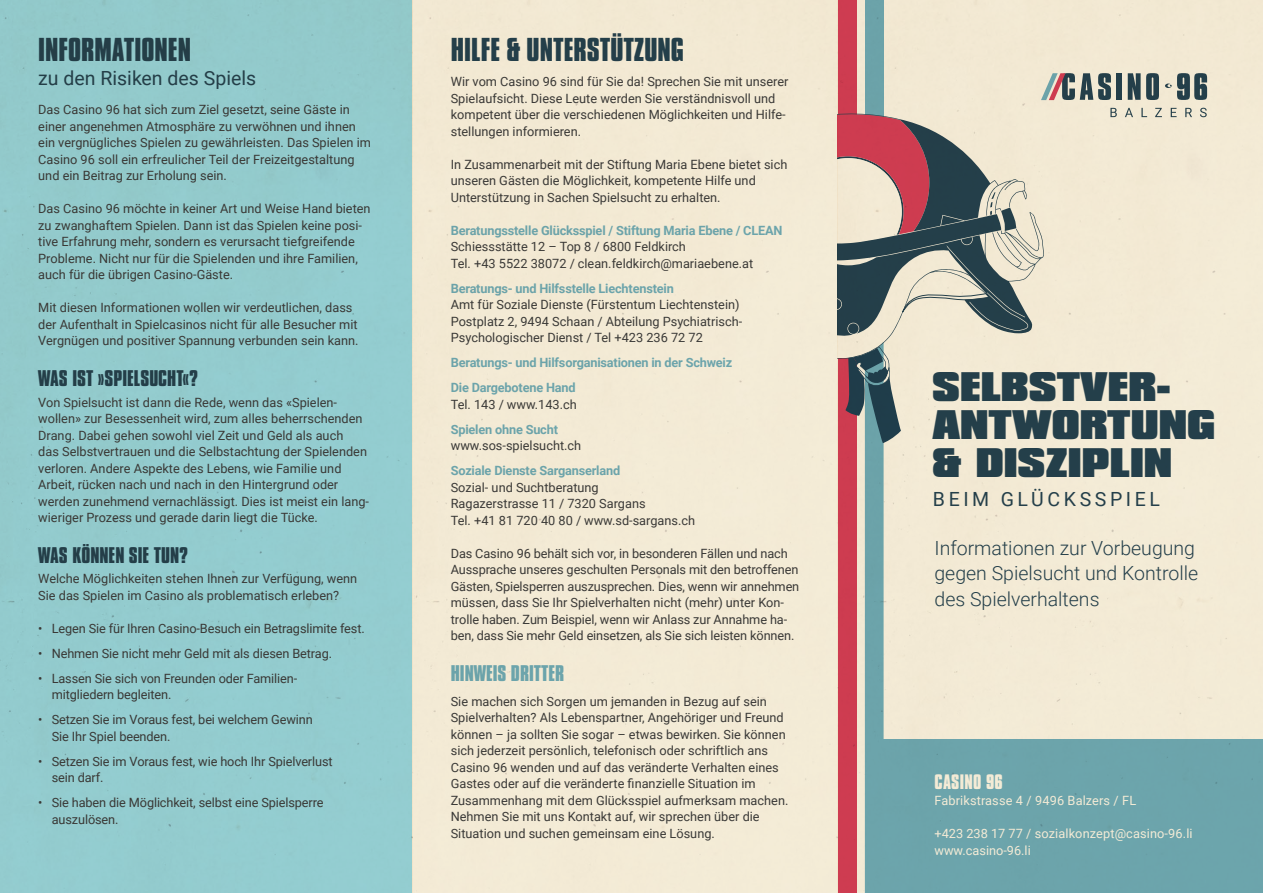
<style>
.page{position:relative;width:1263px;height:893px;background:#fff}
.page>*{position:absolute;margin:0;border:0;box-sizing:border-box;transform-origin:0 0}
.t1{font:900 35.55px/38.2px "Compacta BT";color:#25414e}
.t2{font:700 28.5px "Compacta BT";color:#25414e}
.t3{font:300 19.5px/25.5px "Roboto";color:#25414e}
.t4{font:700 19.5px "Compacta BT";color:#25414e}
.t5{font:19.5px "Roboto";color:#25414e}
.t6{font:19.5px "Roboto";letter-spacing:.185em;color:#25414e}
.t7{font:700 19.5px "Compacta BT";color:#6da8b3}
.t8{font:700 18px "Compacta BT";letter-spacing:.015em;color:#f5f0df}
.t9{font:12.75px/16.5px "Roboto";color:#3b3b3a}
.t10{font:700 12.75px/25px "Roboto";letter-spacing:-.015em;color:#6da8b3}
.t11{font:12.75px/16.5px "Roboto";letter-spacing:.01em;color:#f5f0df}
</style>
<div class="page">
<img style="left:412px;top:0;width:851px;height:893px">
<div style="left:0;top:0;width:412px;height:893px;background:#93cbce"></div>
<h2 class="t2" style="left:38px;top:33px;width:154px">INFORMATIONEN</h2>
<h3 class="t5" style="left:38px;top:65px;width:219px">zu den Risiken des Spiels</h3>
<p class="t9" style="left:38px;top:101px;width:334px">Das Casino 96 hat sich zum Ziel gesetzt, seine Gäste in einer angenehmen Atmosphäre zu verwöhnen und ihnen ein vergnügliches Spielen zu gewährleisten. Das Spielen im Casino 96 soll ein erfreulicher Teil der Freizeitgestaltung und ein Beitrag zur Erholung sein.</p>
<p class="t9" style="left:38px;top:200px;width:334px">Das Casino 96 möchte in keiner Art und Weise Hand bieten zu zwanghaftem Spielen. Dann ist das Spielen keine posi&shy;tive Erfahrung mehr, sondern es verursacht tiefgreifende Probleme. Nicht nur für die Spielenden und ihre Familien, auch für die übrigen Casino-Gäste.</p>
<p class="t9" style="left:38px;top:299px;width:322px">Mit diesen Informationen wollen wir verdeutlichen, dass der Aufenthalt in Spielcasinos nicht für alle Besucher mit<br>Vergnügen und positiver Spannung verbunden sein kann.</p>
<h3 class="t4" style="left:38px;top:366px;width:161px">WAS IST »SPIELSUCHT«?</h3>
<p class="t9" style="left:38px;top:393px;width:332px">Von Spielsucht ist dann die Rede, wenn das «Spielen&shy;wollen» zur Besessenheit wird, zum alles beherrschenden Drang. Dabei gehen sowohl viel Zeit und Geld als auch<br>das Selbstvertrauen und die Selbstachtung der Spielenden verloren. Andere Aspekte des Lebens, wie Familie und Arbeit, rücken nach und nach in den Hintergrund oder werden zunehmend vernachlässigt. Dies ist meist ein lang&shy;wieriger Prozess und gerade darin liegt die Tücke.</p>
<h3 class="t4" style="left:38px;top:543px;width:151px">WAS KÖNNEN SIE TUN?</h3>
<p class="t9" style="left:38px;top:570px;width:320px">Welche Möglichkeiten stehen Ihnen zur Verfügung, wenn<br>Sie das Spielen im Casino als problematisch erleben?</p>
<p class="t9" style="left:38px;top:620px;width:328px">• Legen Sie für Ihren Casino-Besuch ein Betragslimite fest.</p>
<p class="t9" style="left:38px;top:645px;width:295px">• Nehmen Sie nicht mehr Geld mit als diesen Betrag.</p>
<p class="t9" style="left:52px;top:670px;width:247px;text-indent:-14px">• Lassen Sie sich von Freunden oder Familien&shy;mitgliedern begleiten.</p>
<p class="t9" style="left:52px;top:711px;width:262px;text-indent:-14px">• Setzen Sie im Voraus fest, bei welchem Gewinn<br>Sie Ihr Spiel beenden.</p>
<p class="t9" style="left:52px;top:753px;width:282px;text-indent:-14px">• Setzen Sie im Voraus fest, wie hoch Ihr Spielverlust sein darf.</p>
<p class="t9" style="left:52px;top:794px;width:273px;text-indent:-14px">• Sie haben die Möglichkeit, selbst eine Spielsperre auszulösen.</p>
<h2 class="t2" style="left:451px;top:33px;width:235px">HILFE &amp; UNTERSTÜTZUNG</h2>
<p class="t9" style="left:451px;top:73px;width:339px">Wir vom Casino 96 sind für Sie da! Sprechen Sie mit unserer Spielaufsicht. Diese Leute werden Sie verständnisvoll und kompetent über die verschiedenen Möglichkeiten und Hilfe&shy;stellungen informieren.</p>
<p class="t9" style="left:451px;top:156px;width:338px">In Zusammenarbeit mit der Stiftung Maria Ebene bietet sich unseren Gästen die Möglichkeit, kompetente Hilfe und<br>Unterstützung in Sachen Spielsucht zu erhalten.</p>
<p class="t10" style="left:451px;top:217px;width:333px">Beratungsstelle Glücksspiel / Stiftung Maria Ebene / CLEAN</p>
<p class="t9" style="left:451px;top:238px;width:304px">Schiessstätte 12 – Top 8 / 6800 Feldkirch<br>Tel. +43 5522 38072 / clean.feldkirch@mariaebene.at</p>
<p class="t10" style="left:451px;top:275px;width:225px">Beratungs- und Hilfsstelle Liechtenstein</p>
<p class="t9" style="left:451px;top:296px;width:293px">Amt für Soziale Dienste (Fürstentum Liechtenstein)<br>Postplatz 2, 9494 Schaan / Abteilung Psychiatrisch-<br>Psychologischer Dienst / Tel +423 236 72 72</p>
<p class="t10" style="left:451px;top:350px;width:283px">Beratungs- und Hilfsorganisationen in der Schweiz<br>Die Dargebotene Hand</p>
<p class="t9" style="left:451px;top:396px;width:128px">Tel. 143 / www.143.ch</p>
<p class="t10" style="left:451px;top:416px;width:109px">Spielen ohne Sucht</p>
<p class="t9" style="left:451px;top:437px;width:132px">www.sos-spielsucht.ch</p>
<p class="t10" style="left:451px;top:458px;width:171px">Soziale Dienste Sarganserland</p>
<p class="t9" style="left:451px;top:479px;width:246px">Sozial- und Suchtberatung<br>Ragazerstrasse 11 / 7320 Sargans<br>Tel. +41 81 720 40 80 / www.sd-sargans.ch</p>
<p class="t9" style="left:451px;top:545px;width:350px">Das Casino 96 behält sich vor, in besonderen Fällen und nach Aussprache unseres geschulten Personals mit den betroffenen Gästen, Spielsperren auszusprechen. Dies, wenn wir annehmen müssen, dass Sie Ihr Spielverhalten nicht (mehr) unter Kon&shy;trolle haben. Zum Beispiel, wenn wir Anlass zur Annahme ha&shy;ben, dass Sie mehr Geld einsetzen, als Sie sich leisten können.</p>
<h3 class="t7" style="left:451px;top:661px;width:115px">HINWEIS DRITTER</h3>
<p class="t9" style="left:451px;top:693px;width:339px">Sie machen sich Sorgen um jemanden in Bezug auf sein Spielverhalten? Als Lebenspartner, Angehöriger und Freund können – ja sollten Sie sogar – etwas bewirken. Sie können sich jederzeit persönlich, telefonisch oder schriftlich ans Casino 96 wenden und auf das veränderte Verhalten eines Gastes oder auf die veränderte finanzielle Situation im Zusammenhang mit dem Glücksspiel aufmerksam machen.<br>Nehmen Sie mit uns Kontakt auf, wir sprechen über die Situation und suchen gemeinsam eine Lösung.</p>
<h1 class="t1" style="left:932px;top:368px;width:284px">SELBSTVER-<br>ANTWORTUNG &amp; DISZIPLIN</h1>
<h3 class="t6" style="left:933px;top:485px;width:229px">BEIM GLÜCKSSPIEL</h3>
<h3 class="t3" style="left:934px;top:534px;width:265px">Informationen zur Vorbeugung gegen Spielsucht und Kontrolle des Spielverhaltens</h3>
<h3 class="t8" style="left:934px;top:771px;width:70px">CASINO 96</h3>
<p class="t11" style="left:934px;top:792px;width:203px">Fabrikstrasse 4 / 9496 Balzers / FL</p>
<p class="t11" style="left:934px;top:825px;width:260px">+423 238 17 77 / sozialkonzept@casino-96.li www.casino-96.li</p>
</div>
